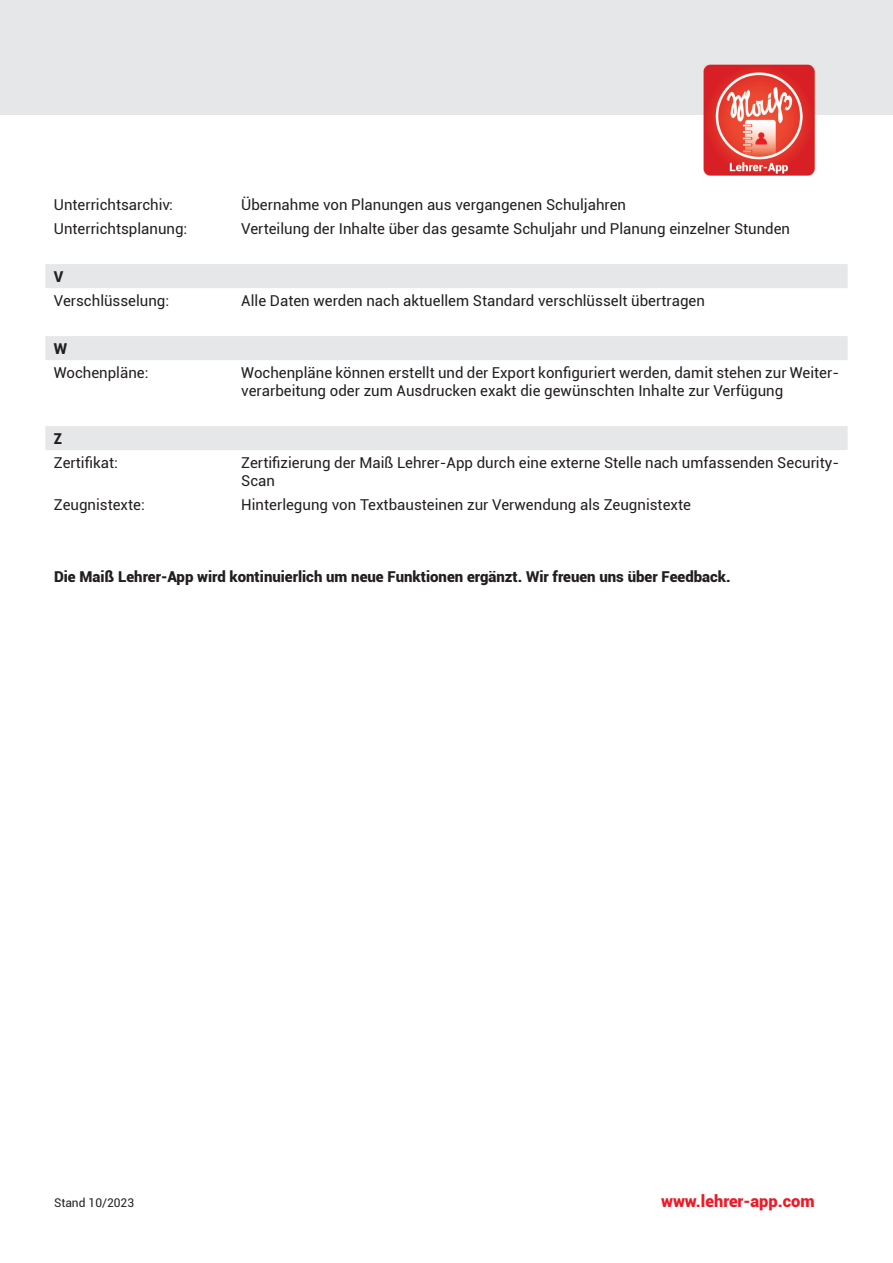
<style>
.page{position:relative;width:893px;height:1263px;background:#fff}
.page>*{position:absolute;margin:0;border:0;box-sizing:border-box;transform-origin:0 0}
.t1{font:900 16.5px "Roboto";color:#ec1b29}
.t2{font:15px/18px "Roboto";color:#231f20}
.t3{font:900 15px "Roboto";color:#231f20}
.t4{font:12px "Roboto";color:#231f20}
</style>
<div class="page">
<div style="left:0;top:0;width:893px;height:114px;background:#e6e7e9"></div>
<img style="left:704px;top:65px;width:111px;height:111px">
<svg style="left:45px;top:264px;width:803px;height:186px"></svg>
<p class="t2" style="left:54px;top:195px;width:121px">Unterrichtsarchiv:</p>
<p class="t2" style="left:241px;top:195px;width:386px">Übernahme von Planungen aus vergangenen Schuljahren</p>
<p class="t2" style="left:54px;top:219px;width:135px">Unterrichtsplanung:</p>
<p class="t2" style="left:241px;top:219px;width:550px">Verteilung der Inhalte über das gesamte Schuljahr und Planung einzelner Stunden</p>
<p class="t3" style="left:54px;top:266px;width:11px">V</p>
<p class="t2" style="left:54px;top:291px;width:117px">Verschlüsselung:</p>
<p class="t2" style="left:241px;top:291px;width:465px">Alle Daten werden nach aktuellem Standard verschlüsselt übertragen</p>
<p class="t3" style="left:54px;top:338px;width:15px">W</p>
<p class="t2" style="left:54px;top:363px;width:96px">Wochenpläne:</p>
<p class="t2" style="left:241px;top:363px;width:599px">Wochenpläne können erstellt und der Export konfiguriert werden, damit stehen zur Weiter&shy;verarbeitung oder zum Ausdrucken exakt die gewünschten Inhalte zur Verfügung</p>
<p class="t3" style="left:54px;top:428px;width:10px">Z</p>
<p class="t2" style="left:54px;top:453px;width:66px">Zertifikat:</p>
<p class="t2" style="left:241px;top:453px;width:599px">Zertifizierung der Maiß Lehrer-App durch eine externe Stelle nach umfassenden Security-<br>Scan</p>
<p class="t2" style="left:54px;top:495px;width:92px">Zeugnistexte:</p>
<p class="t2" style="left:241px;top:495px;width:451px">Hinterlegung von Textbausteinen zur Verwendung als Zeugnistexte</p>
<p class="t3" style="left:54px;top:566px;width:678px">Die Maiß Lehrer-App wird kontinuierlich um neue Funktionen ergänzt. Wir freuen uns über Feedback.</p>
<p class="t4" style="left:54px;top:1194px;width:82px">Stand 10/2023</p>
<p class="t1" style="left:661px;top:1190px;width:155px">www.lehrer-app.com</p>
</div>
